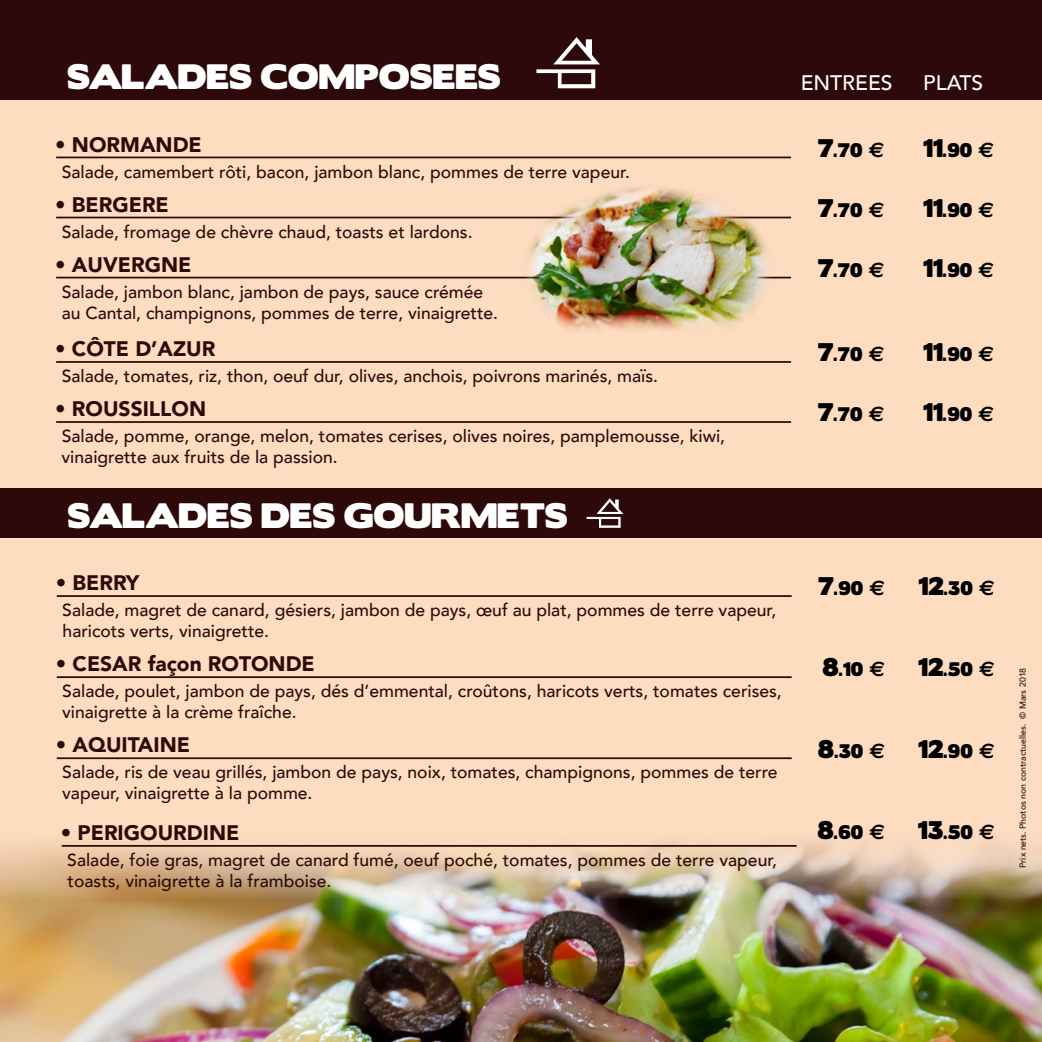
<style>
.page{position:relative;width:1042px;height:1042px;background:#fddcc0}
.page>*{position:absolute;margin:0;border:0;box-sizing:border-box;transform-origin:0 0}
.t1{font:31.5px "Boris Black Bloxx";color:#fff}
.t2{font:900 21px "Avenir";color:#2d0a09}
.t3{font:500 21px "Avenir";color:#fff}
.t4{font:500 17.5px/21px "Avenir";color:#2d0a09}
.t5{font:17.5px "Boris Black Bloxx";color:#000}
.t6{font:500 8.75px "Avenir";color:#2d0a09}
.s1{font-size:22.75px}
.s2{font-family:"Euro Sans";font-weight:700;font-size:21px}
</style>
<div class="page">
<img style="left:0;top:842px;width:1042px;height:200px">
<div style="left:0;top:0;width:1042px;height:99px;background:#2d0a09"></div>
<hr style="left:56px;top:157px;width:735px;height:1px;background:#2d0a09">
<hr style="left:56px;top:217px;width:735px;height:1px;background:#2d0a09">
<hr style="left:56px;top:277px;width:735px;height:1px;background:#2d0a09">
<hr style="left:56px;top:361px;width:735px;height:2px;background:#2d0a09">
<hr style="left:56px;top:421px;width:735px;height:2px;background:#2d0a09">
<svg style="left:536px;top:37px;width:64px;height:51px"></svg>
<img style="left:521px;top:187px;width:254px;height:143px">
<div style="left:0;top:488px;width:1042px;height:50px;background:#2d0a09"></div>
<hr style="left:57px;top:595px;width:734px;height:2px;background:#2d0a09">
<hr style="left:57px;top:676px;width:734px;height:2px;background:#2d0a09">
<hr style="left:57px;top:757px;width:734px;height:2px;background:#2d0a09">
<hr style="left:62px;top:845px;width:734px;height:2px;background:#2d0a09">
<svg style="left:587px;top:498px;width:36px;height:30px"></svg>
<h1 class="t1" style="left:67px;top:53px;width:435px">SALADES COMPOSEES</h1>
<p class="t2" style="left:55px;top:126px;width:148px">• NORMANDE</p>
<p class="t4" style="left:62px;top:160px;width:570px">Salade, camembert rôti, bacon, jambon blanc, pommes de terre vapeur.</p>
<p class="t2" style="left:55px;top:186px;width:115px">• BERGERE</p>
<p class="t4" style="left:62px;top:220px;width:412px">Salade, fromage de chèvre chaud, toasts et lardons.</p>
<p class="t2" style="left:55px;top:246px;width:138px">• AUVERGNE</p>
<p class="t4" style="left:62px;top:280px;width:438px">Salade, jambon blanc, jambon de pays, sauce crémée au Cantal, champignons, pommes de terre, vinaigrette.</p>
<p class="t2" style="left:55px;top:331px;width:162px">• CÔTE D’AZUR</p>
<p class="t4" style="left:62px;top:364px;width:598px">Salade, tomates, riz, thon, oeuf dur, olives, anchois, poivrons marinés, maïs.</p>
<p class="t2" style="left:55px;top:391px;width:152px">• ROUSSILLON</p>
<p class="t4" style="left:62px;top:425px;width:665px">Salade, pomme, orange, melon, tomates cerises, olives noires, pamplemousse, kiwi, vinaigrette aux fruits de la passion.</p>
<h1 class="t1" style="left:68px;top:491px;width:502px">SALADES DES GOURMETS</h1>
<p class="t2" style="left:56px;top:565px;width:85px">• BERRY</p>
<p class="t4" style="left:62px;top:599px;width:715px">Salade, magret de canard, gésiers, jambon de pays, œuf au plat, pommes de terre vapeur, haricots verts, vinaigrette.</p>
<p class="t2" style="left:56px;top:646px;width:260px">• CESAR façon ROTONDE</p>
<p class="t4" style="left:62px;top:680px;width:721px">Salade, poulet, jambon de pays, dés d’emmental, croûtons, haricots verts, tomates cerises, vinaigrette à la crème fraîche.</p>
<p class="t2" style="left:56px;top:727px;width:136px">• AQUITAINE</p>
<p class="t4" style="left:62px;top:761px;width:717px">Salade, ris de veau grillés, jambon de pays, noix, tomates, champignons, pommes de terre vapeur, vinaigrette à la pomme.</p>
<p class="t2" style="left:61px;top:815px;width:180px">• PERIGOURDINE</p>
<p class="t4" style="left:67px;top:848px;width:711px">Salade, foie gras, magret de canard fumé, oeuf poché, tomates, pommes de terre vapeur, toasts, vinaigrette à la framboise.</p>
<p class="t3" style="left:801px;top:64px;width:93px">ENTREES</p>
<p class="t3" style="left:923px;top:64px;width:61px">PLATS</p>
<p class="t5" style="left:818px;top:137px;width:68px"><span class="s1">7</span>.70 <span class="s2">E</span></p>
<p class="t5" style="left:923px;top:137px;width:73px"><span class="s1">11</span>.90 <span class="s2">E</span></p>
<p class="t5" style="left:818px;top:197px;width:68px"><span class="s1">7</span>.70 <span class="s2">E</span></p>
<p class="t5" style="left:923px;top:197px;width:73px"><span class="s1">11</span>.90 <span class="s2">E</span></p>
<p class="t5" style="left:818px;top:257px;width:68px"><span class="s1">7</span>.70 <span class="s2">E</span></p>
<p class="t5" style="left:923px;top:257px;width:73px"><span class="s1">11</span>.90 <span class="s2">E</span></p>
<p class="t5" style="left:818px;top:341px;width:68px"><span class="s1">7</span>.70 <span class="s2">E</span></p>
<p class="t5" style="left:923px;top:341px;width:73px"><span class="s1">11</span>.90 <span class="s2">E</span></p>
<p class="t5" style="left:818px;top:401px;width:68px"><span class="s1">7</span>.70 <span class="s2">E</span></p>
<p class="t5" style="left:923px;top:401px;width:73px"><span class="s1">11</span>.90 <span class="s2">E</span></p>
<p class="t5" style="left:818px;top:575px;width:69px"><span class="s1">7</span>.90 <span class="s2">E</span></p>
<p class="t5" style="left:918px;top:575px;width:78px"><span class="s1">12</span>.30 <span class="s2">E</span></p>
<p class="t5" style="left:822px;top:656px;width:64px"><span class="s1">8</span>.10 <span class="s2">E</span></p>
<p class="t5" style="left:918px;top:656px;width:78px"><span class="s1">12</span>.50 <span class="s2">E</span></p>
<p class="t5" style="left:818px;top:737px;width:69px"><span class="s1">8</span>.30 <span class="s2">E</span></p>
<p class="t5" style="left:918px;top:737px;width:78px"><span class="s1">12</span>.90 <span class="s2">E</span></p>
<p class="t5" style="left:817px;top:818px;width:69px"><span class="s1">8</span>.60 <span class="s2">E</span></p>
<p class="t5" style="left:918px;top:818px;width:78px"><span class="s1">13</span>.50 <span class="s2">E</span></p>
<p class="t6" style="left:1015px;top:868px;width:202px;rotate:-90deg">Prix nets. Photos non contractuelles. © Mars 2018</p>
</div>
